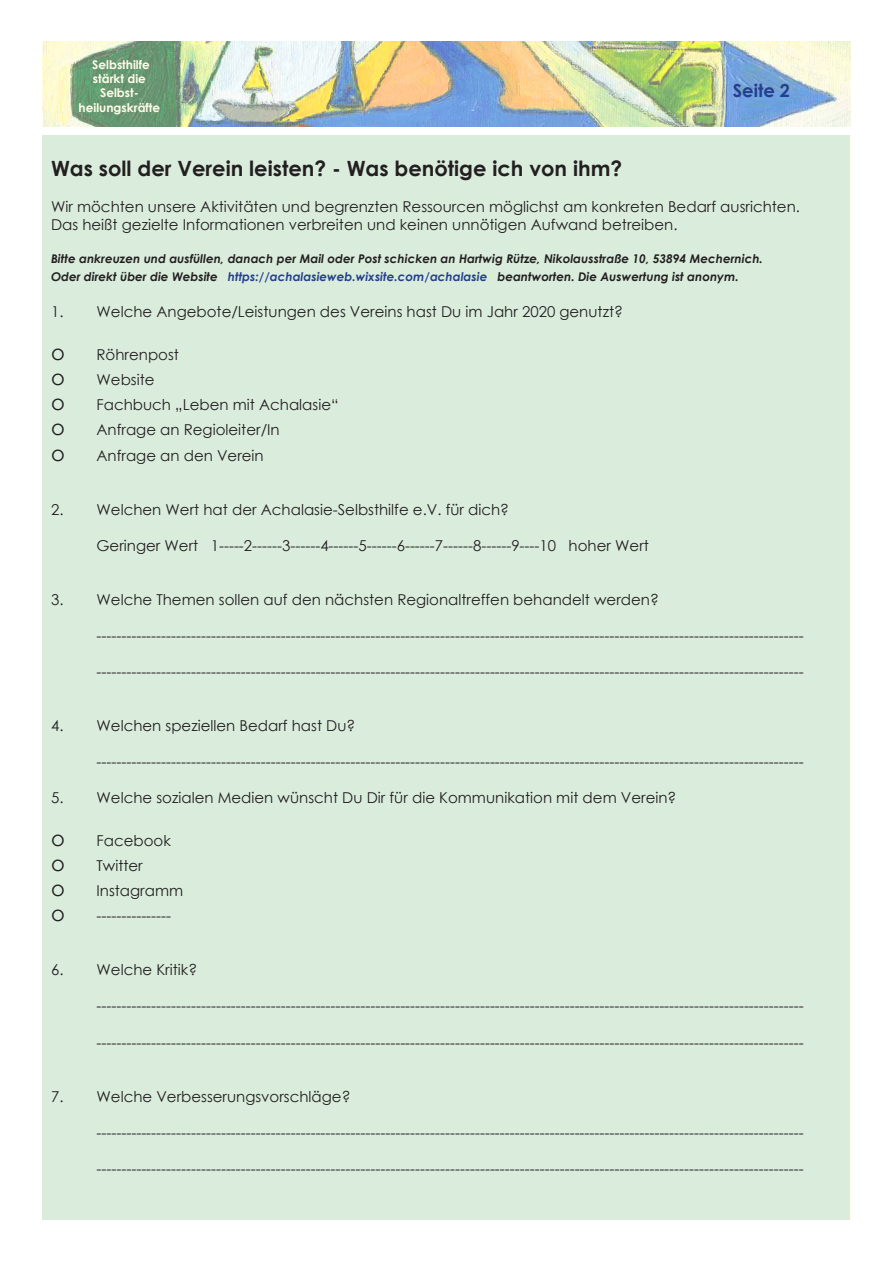
<style>
.page{position:relative;width:893px;height:1263px;background:#fff}
.page>*{position:absolute;margin:0;border:0;box-sizing:border-box;transform-origin:0 0}
.t1{font:700 21px "Century Gothic";color:#231f20}
.t2{font:21px "Century Gothic";color:#231f20}
.t3{font:700 18px "Century Gothic";color:#253f8e}
.t4{font:15px/18px "Century Gothic";color:#231f20}
.t5{font:italic 700 12px/18px "Century Gothic";color:#231f20}
.t6{font:700 12px/14.4px "Century Gothic";color:#fffde9;text-align:center}
.s1{color:#253f8e}
</style>
<div class="page">
<img style="left:43px;top:42px;width:807px;height:85px">
<div style="left:43px;top:135px;width:807px;height:1084px;background:#daeddd"></div>
<p class="t6" style="left:79px;top:56px;width:83px">Selbsthilfe stärkt die<br>Selbst&shy;heilungskräfte</p>
<p class="t3" style="left:733px;top:77px;width:59px">Seite 2</p>
<h1 class="t1" style="left:51px;top:153px;width:573px">Was soll der Verein leisten? - Was benötige ich von ihm?</h1>
<p class="t4" style="left:51px;top:198px;width:750px">Wir möchten unsere Aktivitäten und begrenzten Ressourcen möglichst am konkreten Bedarf ausrichten.<br>Das heißt gezielte Informationen verbreiten und keinen unnötigen Aufwand betreiben.</p>
<p class="t5" style="left:51px;top:249px;width:713px">Bitte ankreuzen und ausfüllen, danach per Mail oder Post schicken an Hartwig Rütze, Nikolausstraße 10, 53894 Mechernich.<br>Oder direkt über die Website <span class="s1">https://achalasieweb.wixsite.com/achalasie</span> beantworten. Die Auswertung ist anonym.</p>
<p class="t4" style="left:51px;top:302px;width:573px">1. Welche Angebote/Leistungen des Vereins hast Du im Jahr 2020 genutzt?</p>
<h1 class="t2" style="left:51px;top:338px;width:15px">o</h1>
<p class="t4" style="left:97px;top:345px;width:84px">Röhrenpost</p>
<h1 class="t2" style="left:51px;top:363px;width:15px">o</h1>
<p class="t4" style="left:97px;top:370px;width:60px">Website</p>
<h1 class="t2" style="left:51px;top:388px;width:15px">o</h1>
<p class="t4" style="left:97px;top:396px;width:244px">Fachbuch „Leben mit Achalasie“</p>
<h1 class="t2" style="left:51px;top:413px;width:15px">o</h1>
<p class="t4" style="left:97px;top:421px;width:185px">Anfrage an Regioleiter/In</p>
<h1 class="t2" style="left:51px;top:438px;width:15px">o</h1>
<p class="t4" style="left:97px;top:446px;width:169px">Anfrage an den Verein</p>
<p class="t4" style="left:51px;top:500px;width:460px">2. Welchen Wert hat der Achalasie-Selbsthilfe e.V. für dich?</p>
<p class="t4" style="left:97px;top:536px;width:554px">Geringer Wert 1-----2------3------4------5------6------7------8------9----10 hoher Wert</p>
<p class="t4" style="left:51px;top:590px;width:609px">3. Welche Themen sollen auf den nächsten Regionaltreffen behandelt werden?</p>
<p class="t4" style="left:97px;top:626px;width:709px">----------------------------------------------------------------------------------------------------------------------------------------------</p>
<p class="t4" style="left:97px;top:662px;width:709px">----------------------------------------------------------------------------------------------------------------------------------------------</p>
<p class="t4" style="left:51px;top:716px;width:306px">4. Welchen speziellen Bedarf hast Du?</p>
<p class="t4" style="left:97px;top:752px;width:709px">----------------------------------------------------------------------------------------------------------------------------------------------</p>
<p class="t4" style="left:51px;top:788px;width:627px">5. Welche sozialen Medien wünscht Du Dir für die Kommunikation mit dem Verein?</p>
<h1 class="t2" style="left:51px;top:824px;width:15px">o</h1>
<p class="t4" style="left:97px;top:831px;width:76px">Facebook</p>
<h1 class="t2" style="left:51px;top:849px;width:15px">o</h1>
<p class="t4" style="left:97px;top:856px;width:48px">Twitter</p>
<h1 class="t2" style="left:51px;top:874px;width:15px">o</h1>
<p class="t4" style="left:97px;top:882px;width:88px">Instagramm</p>
<h1 class="t2" style="left:51px;top:899px;width:15px">o</h1>
<p class="t4" style="left:97px;top:907px;width:76px">---------------</p>
<p class="t4" style="left:51px;top:961px;width:148px">6. Welche Kritik?</p>
<p class="t4" style="left:97px;top:997px;width:709px">----------------------------------------------------------------------------------------------------------------------------------------------</p>
<p class="t4" style="left:97px;top:1033px;width:709px">----------------------------------------------------------------------------------------------------------------------------------------------</p>
<p class="t4" style="left:51px;top:1087px;width:301px">7. Welche Verbesserungsvorschläge?</p>
<p class="t4" style="left:97px;top:1123px;width:709px">----------------------------------------------------------------------------------------------------------------------------------------------</p>
<p class="t4" style="left:97px;top:1159px;width:709px">----------------------------------------------------------------------------------------------------------------------------------------------</p>
</div>
